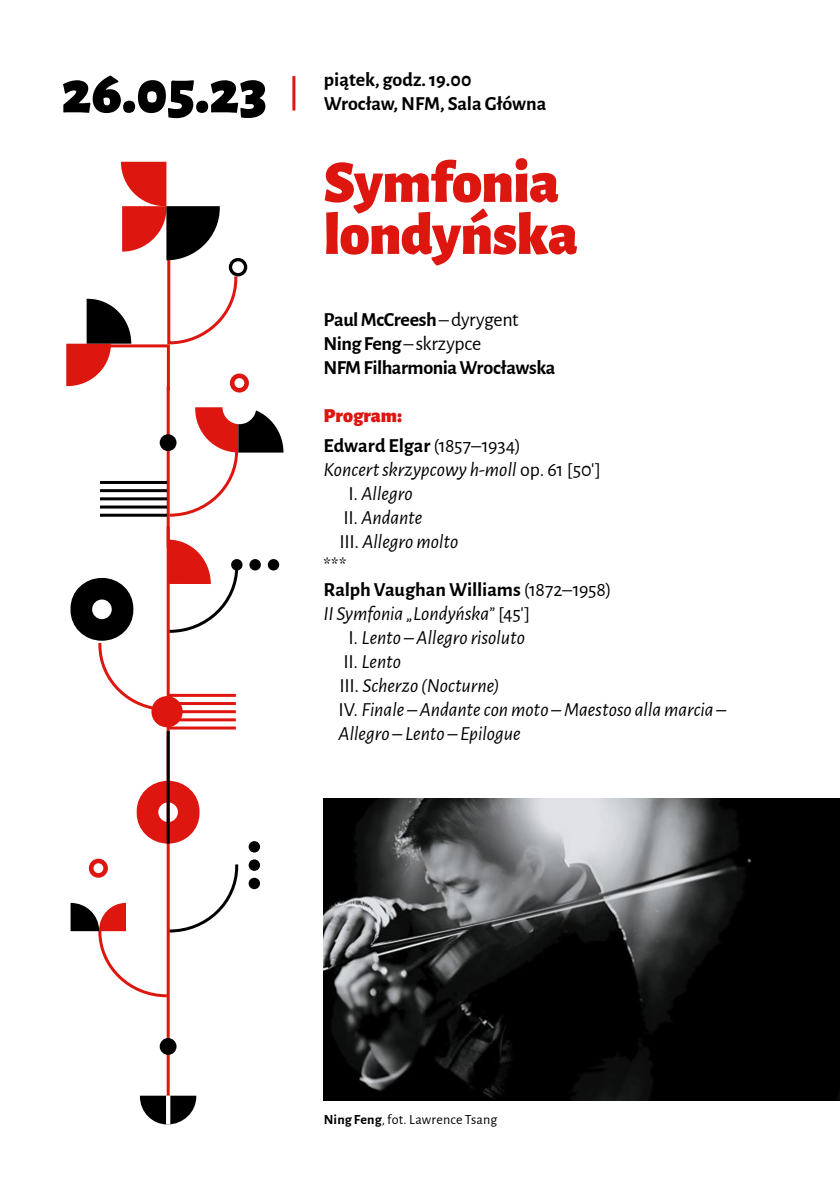
<style>
.page{position:relative;width:840px;height:1191px;background:#fff}
.page>*{position:absolute;margin:0;border:0;box-sizing:border-box;transform-origin:0 0}
.t1{font:900 61.4px "Alegreya Sans";color:#000}
.t2{font:900 60px/52px "Alegreya Sans";letter-spacing:-.01em;color:#dd160f}
.t3{font:italic 20px "Alegreya Sans";letter-spacing:-.005em;color:#000}
.t4{font:700 20px/24px "Alegreya Sans";letter-spacing:-.005em;color:#000}
.t5{font:20px "Alegreya Sans";color:#000}
.t6{font:14px "Alegreya Sans";letter-spacing:.015em;color:#000}
.s1{font-weight:400}
.s2{font-weight:900;color:#dd160f}
.s3{font-style:normal}
.s4{font-weight:700}
</style>
<div class="page">
<hr style="left:292px;top:76px;width:3px;height:34px;background:#dd160f">
<svg style="left:140px;top:1095px;width:56px;height:29px"></svg>
<svg style="left:137px;top:781px;width:62px;height:62px"></svg>
<hr style="left:167px;top:526px;width:3px;height:569px;background:#dd160f">
<div style="left:151px;top:696px;width:31px;height:31px;background:#dd160f;border-radius:50%"></div>
<div style="left:229px;top:258px;width:18px;height:18px;border:3px solid #000;border-radius:50%"></div>
<hr style="left:167px;top:386px;width:3px;height:162px;background:#dd160f">
<div style="left:160px;top:434px;width:16px;height:17px;background:#000;border-radius:50%"></div>
<div style="left:267px;top:559px;width:12px;height:11px;background:#000;border-radius:50%"></div>
<div style="left:249px;top:559px;width:12px;height:11px;background:#000;border-radius:50%"></div>
<div style="left:231px;top:559px;width:11px;height:11px;background:#000;border-radius:50%"></div>
<svg style="left:166px;top:407px;width:117px;height:111px"></svg>
<div style="left:222px;top:390px;width:34px;height:34px;background:#fff;border-radius:50%"></div>
<div style="left:230px;top:373px;width:19px;height:19px;border:5px solid #dd160f;border-radius:50%"></div>
<svg style="left:70px;top:539px;width:169px;height:173px"></svg>
<hr style="left:100px;top:481px;width:67px;height:3px;background:#000">
<hr style="left:100px;top:514px;width:67px;height:3px;background:#000">
<hr style="left:100px;top:505px;width:67px;height:3px;background:#000">
<hr style="left:100px;top:497px;width:67px;height:3px;background:#000">
<hr style="left:100px;top:489px;width:67px;height:3px;background:#000">
<hr style="left:169px;top:694px;width:67px;height:3px;background:#dd160f">
<hr style="left:169px;top:726px;width:67px;height:3px;background:#dd160f">
<hr style="left:169px;top:718px;width:67px;height:3px;background:#dd160f">
<hr style="left:169px;top:710px;width:67px;height:3px;background:#dd160f">
<hr style="left:169px;top:702px;width:67px;height:3px;background:#dd160f">
<hr style="left:166px;top:1095px;width:4px;height:29px;background:#fff">
<svg style="left:66px;top:162px;width:173px;height:231px"></svg>
<div style="left:89px;top:858px;width:19px;height:19px;border:5px solid #dd160f;border-radius:50%"></div>
<div style="left:248px;top:877px;width:12px;height:12px;background:#000;border-radius:50%"></div>
<div style="left:248px;top:859px;width:12px;height:12px;background:#000;border-radius:50%"></div>
<div style="left:248px;top:841px;width:12px;height:11px;background:#000;border-radius:50%"></div>
<svg style="left:71px;top:861px;width:168px;height:137px"></svg>
<hr style="left:166px;top:731px;width:3px;height:112px;background:#000">
<div style="left:160px;top:1038px;width:16px;height:17px;background:#000;border-radius:50%"></div>
<img style="left:324px;top:798px;width:515px;height:303px">
<h1 class="t1" style="left:61px;top:43px;width:207px">26.05.23</h1>
<p class="t4" style="left:324px;top:66px;width:224px">piątek, godz. 19.00<br>Wrocław, NFM, Sala Główna</p>
<h2 class="t2" style="left:323px;top:151px;width:256px">Symfonia londyńska</h2>
<p class="t4" style="left:323px;top:306px;width:233px">Paul McCreesh <span class="s1">– dyrygent<br></span>Ning Feng <span class="s1">– skrzypce<br></span>NFM Filharmonia Wrocławska</p>
<p class="t4" style="left:323px;top:399px;width:199px;line-height:30px"><span class="s2">Program:<br></span>Edward Elgar <span class="s1">(1857–1934)</span></p>
<p class="t3" style="left:323px;top:456px;width:278px">Koncert skrzypcowy h-moll <span class="s3">op. 61 [50′]</span></p>
<p class="t3" style="left:348px;top:480px;width:65px"><span class="s3">I.</span> Allegro</p>
<p class="t3" style="left:343px;top:504px;width:80px"><span class="s3">II.</span> Andante</p>
<p class="t3" style="left:339px;top:528px;width:120px"><span class="s3">III.</span> Allegro molto</p>
<p class="t5" style="left:323px;top:552px;width:24px">***</p>
<p class="t4" style="left:323px;top:576px;width:289px">Ralph Vaughan Williams <span class="s1">(1872–1958)</span></p>
<p class="t3" style="left:323px;top:600px;width:208px">II Symfonia „Londyńska” <span class="s3">[45′]</span></p>
<p class="t3" style="left:348px;top:624px;width:178px"><span class="s3">I.</span> Lento – Allegro risoluto</p>
<p class="t3" style="left:343px;top:648px;width:59px"><span class="s3">II.</span> Lento</p>
<p class="t3" style="left:339px;top:672px;width:161px"><span class="s3">III.</span> Scherzo (Nocturne)</p>
<p class="t3" style="left:338px;top:696px;width:389px"><span class="s3">IV.</span> Finale – Andante con moto – Maestoso alla marcia –</p>
<p class="t3" style="left:338px;top:720px;width:183px">Allegro – Lento – Epilogue</p>
<p class="t6" style="left:324px;top:1110px;width:175px"><span class="s4">Ning Feng</span>, fot. Lawrence Tsang</p>
</div>
